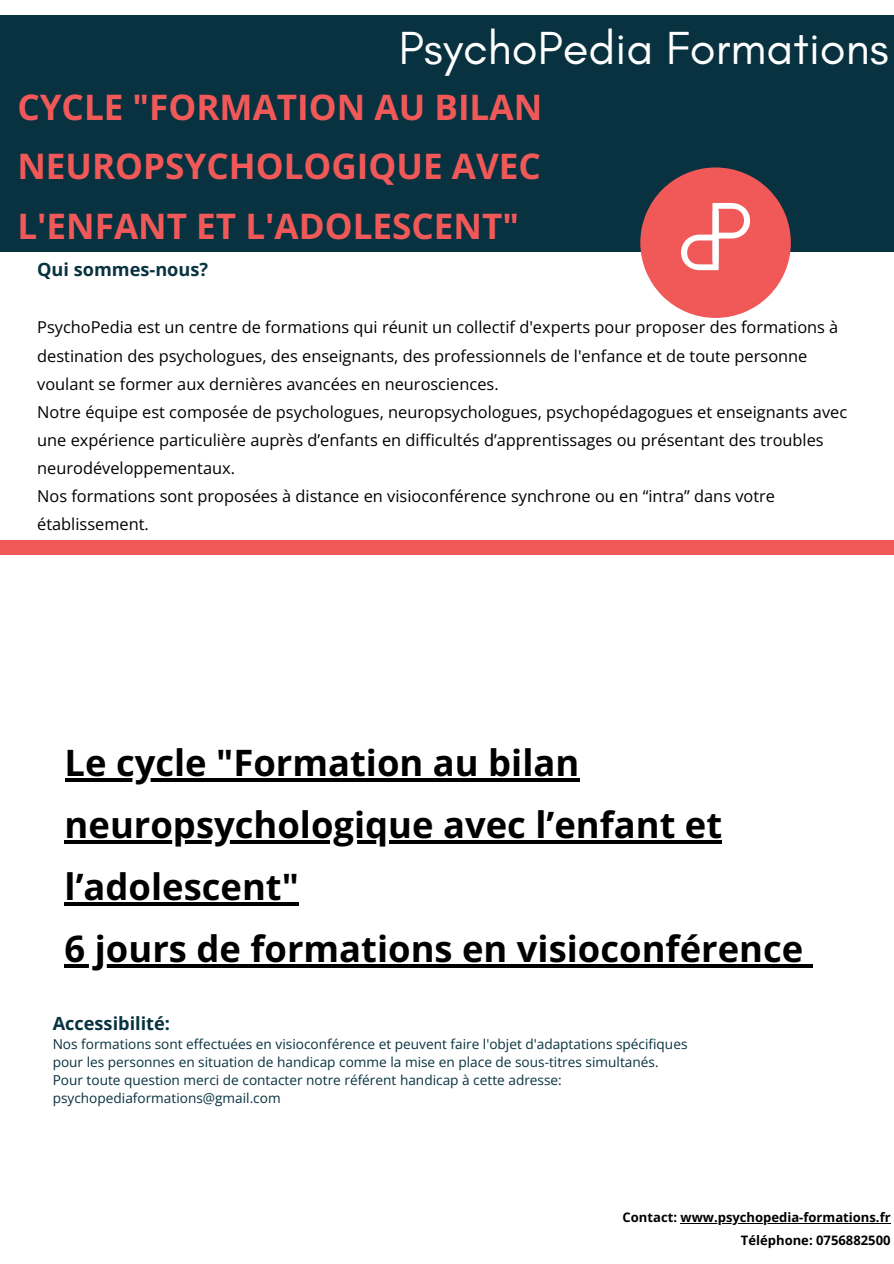
<style>
.page{position:relative;width:894px;height:1264px;background:#fff}
.page>*{position:absolute;margin:0;border:0;box-sizing:border-box;transform-origin:0 0}
.t1{font:86.55px "Glacial Indifference";color:#fff}
.t2{font:47.25px "Glacial Indifference";color:#fff}
.t3{font:700 36.3px/61.9px "Open Sans";color:#000}
.t4{font:700 35.1px/59.7px "Open Sans";color:#f15959;text-align:justify}
.t5{font:700 18.15px "Open Sans";color:#083240}
.t6{font:16.35px/28.2px "Open Sans";color:#000}
.t7{font:13.65px/18px "Open Sans";color:#083240}
.t8{font:700 13.05px "Open Sans";color:#000}
</style>
<div class="page">
<div style="left:0;top:15px;width:893px;height:237px;background:#083240"></div>
<svg style="left:640px;top:167px;width:150px;height:151px"></svg>
<div style="left:0;top:540px;width:892px;height:14px;background:#f15959"></div>
<hr style="left:65px;top:778px;width:514px;height:4px;background:#000">
<hr style="left:65px;top:840px;width:657px;height:4px;background:#000">
<hr style="left:65px;top:902px;width:234px;height:4px;background:#000">
<hr style="left:65px;top:964px;width:738px;height:3px;background:#000">
<svg style="left:803px;top:964px;width:9px;height:3px"></svg>
<hr style="left:680px;top:1223px;width:210px;height:1px;background:#000">
<h3 class="t2" style="left:399px;top:19px;width:491px">PsychoPedia Formations</h3>
<h4 class="t4" style="left:17px;top:76px;width:526px">CYCLE "FORMATION AU BILAN NEUROPSYCHOLOGIQUE AVEC L'ENFANT ET L'ADOLESCENT"</h4>
<h1 class="t5" style="left:37px;top:257px;width:172px">Qui sommes-nous?</h1>
<p class="t1" style="left:705px;top:179px;width:47px">P</p>
<h5 class="t1" style="left:725px;top:293px;width:47px;rotate:-180deg">P</h5>
<p class="t6" style="left:37px;top:313px;width:811px">PsychoPedia est un centre de formations qui réunit un collectif d'experts pour proposer des formations à destination des psychologues, des enseignants, des professionnels de l'enfance et de toute personne voulant se former aux dernières avancées en neurosciences.<br>Notre équipe est composée de psychologues, neuropsychologues, psychopédagogues et enseignants avec une expérience particulière auprès d’enfants en difficultés d’apprentissages ou présentant des troubles neurodéveloppementaux.<br>Nos formations sont proposées à distance en visioconférence synchrone ou en “intra” dans votre établissement.</p>
<h2 class="t3" style="left:65px;top:731px;width:516px">Le cycle "Formation au bilan</h2>
<p class="t3" style="left:65px;top:793px;width:659px">neuropsychologique avec l’enfant et l’adolescent"</p>
<p class="t3" style="left:65px;top:916px;width:740px">6 jours de formations en visioconférence</p>
<h6 class="t5" style="left:53px;top:1010px;width:119px">Accessibilité:</h6>
<p class="t7" style="left:53px;top:1034px;width:636px">Nos formations sont effectuées en visioconférence et peuvent faire l'objet d'adaptations spécifiques pour les personnes en situation de handicap comme la mise en place de sous-titres simultanés.<br>Pour toute question merci de contacter notre référent handicap à cette adresse: psychopediaformations@gmail.com</p>
<p class="t8" style="left:622px;top:1208px;width:269px">Contact: www.psychopedia-formations.fr</p>
<p class="t8" style="left:740px;top:1230px;width:151px">Téléphone: 0756882500</p>
</div>
